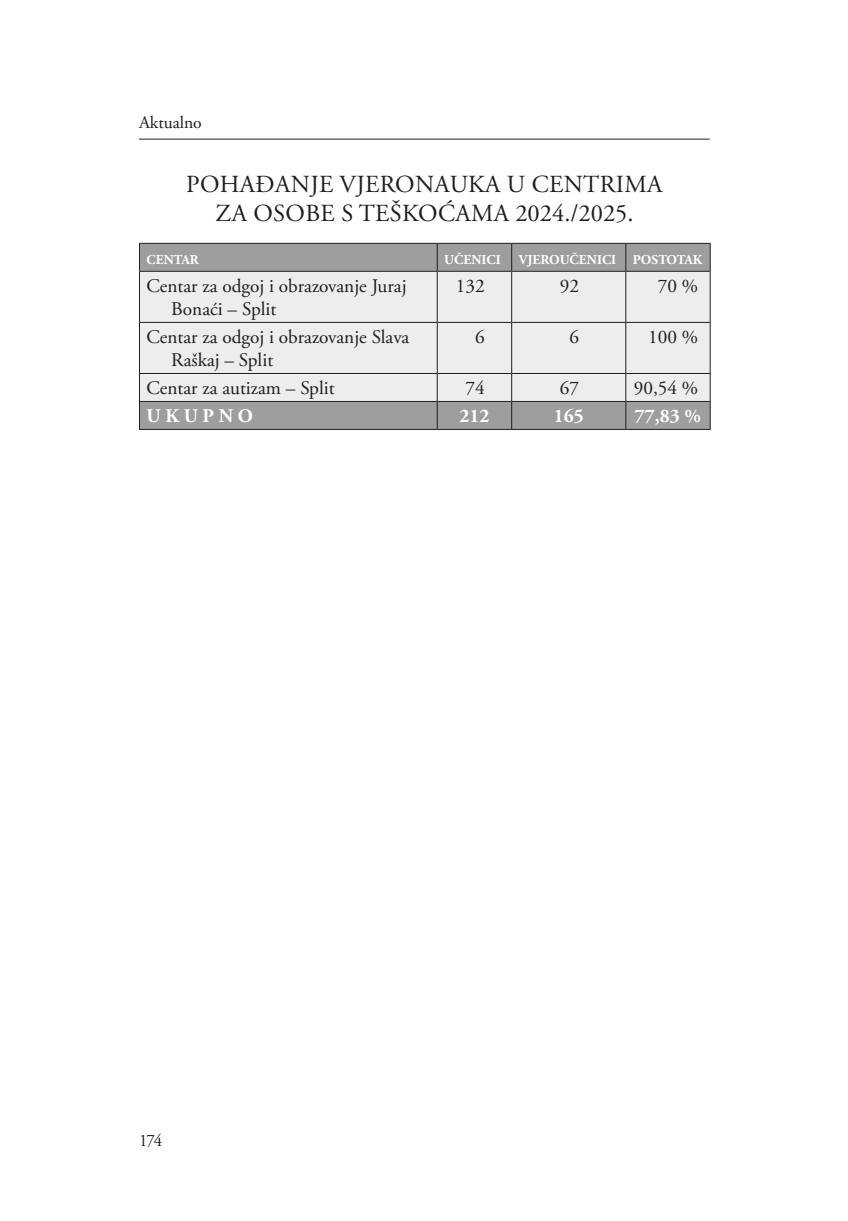
<style>
.page{position:relative;width:848px;height:1221px;background:#fff}
.page>*{position:absolute;margin:0;border:0;box-sizing:border-box;transform-origin:0 0}
.t1{font:24.5px/29.4px "Adobe Garamond Pro Regular 4";letter-spacing:.015em;color:#1d1e1f;text-align:center}
.t2{font:19.25px/23.1px "Adobe Garamond Pro Regular 4";color:#1d1e1f}
.t3{font:19.25px "Adobe Garamond Pro Bold 2";color:#fff}
.t4{font:17.5px "Adobe Garamond Pro Regular 5";color:#1d1e1f}
.t5{font:17.5px "Adobe Garamond Pro Regular 4";color:#1d1e1f;scale:.96 1}
.t6{font:700 13.47px "Adobe Garamond Pro";color:#fff}
</style>
<div class="page">
<hr style="left:139px;top:139px;width:570px;height:1px;background:#1d1e1f">
<div style="left:140px;top:244px;width:569px;height:185px;background:#9e9e9e"></div>
<div style="left:140px;top:272px;width:569px;height:129px;background:#ededed"></div>
<hr style="left:139px;top:243px;width:298px;height:1px;background:#1d1e1f">
<svg style="left:139px;top:244px;width:1px;height:27px"></svg>
<hr style="left:437px;top:243px;width:74px;height:1px;background:#1d1e1f">
<svg style="left:437px;top:244px;width:1px;height:27px"></svg>
<hr style="left:511px;top:243px;width:115px;height:1px;background:#1d1e1f">
<svg style="left:511px;top:244px;width:1px;height:27px"></svg>
<hr style="left:626px;top:243px;width:84px;height:1px;background:#1d1e1f">
<svg style="left:625px;top:244px;width:1px;height:27px"></svg>
<svg style="left:709px;top:244px;width:1px;height:27px"></svg>
<hr style="left:139px;top:271px;width:298px;height:1px;background:#1d1e1f">
<hr style="left:139px;top:272px;width:1px;height:50px;background:#1d1e1f">
<hr style="left:437px;top:271px;width:74px;height:1px;background:#1d1e1f">
<hr style="left:437px;top:272px;width:1px;height:50px;background:#1d1e1f">
<hr style="left:511px;top:271px;width:115px;height:1px;background:#1d1e1f">
<hr style="left:511px;top:272px;width:1px;height:50px;background:#1d1e1f">
<hr style="left:626px;top:271px;width:84px;height:1px;background:#1d1e1f">
<hr style="left:625px;top:272px;width:1px;height:50px;background:#1d1e1f">
<hr style="left:709px;top:272px;width:1px;height:50px;background:#1d1e1f">
<hr style="left:139px;top:322px;width:298px;height:1px;background:#1d1e1f">
<hr style="left:139px;top:323px;width:1px;height:50px;background:#1d1e1f">
<hr style="left:437px;top:322px;width:74px;height:1px;background:#1d1e1f">
<hr style="left:437px;top:323px;width:1px;height:50px;background:#1d1e1f">
<hr style="left:511px;top:322px;width:115px;height:1px;background:#1d1e1f">
<hr style="left:511px;top:323px;width:1px;height:50px;background:#1d1e1f">
<hr style="left:626px;top:322px;width:84px;height:1px;background:#1d1e1f">
<hr style="left:625px;top:323px;width:1px;height:50px;background:#1d1e1f">
<hr style="left:709px;top:323px;width:1px;height:50px;background:#1d1e1f">
<hr style="left:139px;top:373px;width:298px;height:1px;background:#1d1e1f">
<hr style="left:437px;top:373px;width:74px;height:1px;background:#1d1e1f">
<hr style="left:511px;top:373px;width:115px;height:1px;background:#1d1e1f">
<hr style="left:626px;top:373px;width:84px;height:1px;background:#1d1e1f">
<hr style="left:139px;top:401px;width:298px;height:1px;background:#1d1e1f">
<svg style="left:139px;top:374px;width:1px;height:55px"></svg>
<hr style="left:437px;top:401px;width:74px;height:1px;background:#1d1e1f">
<svg style="left:437px;top:374px;width:1px;height:55px"></svg>
<hr style="left:511px;top:401px;width:115px;height:1px;background:#1d1e1f">
<svg style="left:511px;top:374px;width:1px;height:55px"></svg>
<hr style="left:626px;top:401px;width:84px;height:1px;background:#1d1e1f">
<svg style="left:625px;top:374px;width:1px;height:55px"></svg>
<svg style="left:709px;top:374px;width:1px;height:55px"></svg>
<hr style="left:139px;top:429px;width:298px;height:1px;background:#1d1e1f">
<hr style="left:437px;top:429px;width:74px;height:1px;background:#1d1e1f">
<hr style="left:511px;top:429px;width:115px;height:1px;background:#1d1e1f">
<hr style="left:626px;top:429px;width:84px;height:1px;background:#1d1e1f">
<p class="t4" style="left:139px;top:111px;width:64px">Aktualno</p>
<p class="t1" style="left:186px;top:170px;width:478px">POHAĐANJE VJERONAUKA U CENTRIMA<br>ZA OSOBE S TEŠKOĆAMA 2024./2025.</p>
<p class="t6" style="left:146px;top:252px;width:54px">CENTAR</p>
<p class="t6" style="left:444px;top:252px;width:58px">UČENICI</p>
<p class="t6" style="left:518px;top:252px;width:185px">VJEROUČENICI POSTOTAK</p>
<p class="t2" style="left:171px;top:275px;width:237px;text-indent:-25px">Centar za odgoj i obrazovanje Juraj<br>Bonaći – Split</p>
<p class="t2" style="left:456px;top:275px;width:30px">132</p>
<p class="t2" style="left:560px;top:275px;width:21px">92</p>
<p class="t2" style="left:658px;top:275px;width:42px">70 %</p>
<p class="t2" style="left:171px;top:326px;width:240px;text-indent:-25px">Centar za odgoj i obrazovanje Slava<br>Raškaj – Split</p>
<p class="t2" style="left:475px;top:326px;width:11px">6</p>
<p class="t2" style="left:569px;top:326px;width:11px">6</p>
<p class="t2" style="left:648px;top:326px;width:51px">100 %</p>
<p class="t2" style="left:146px;top:377px;width:190px">Centar za autizam – Split</p>
<p class="t2" style="left:465px;top:377px;width:21px">74</p>
<p class="t2" style="left:560px;top:377px;width:21px">67</p>
<p class="t2" style="left:634px;top:377px;width:66px">90,54 %</p>
<p class="t3" style="left:146px;top:405px;width:108px">U K U P N O</p>
<p class="t3" style="left:459px;top:405px;width:32px">212</p>
<p class="t3" style="left:554px;top:405px;width:32px">165</p>
<p class="t3" style="left:635px;top:405px;width:68px">77,83 %</p>
<p class="t5" style="left:139px;top:1130px;width:26px">174</p>
</div>
